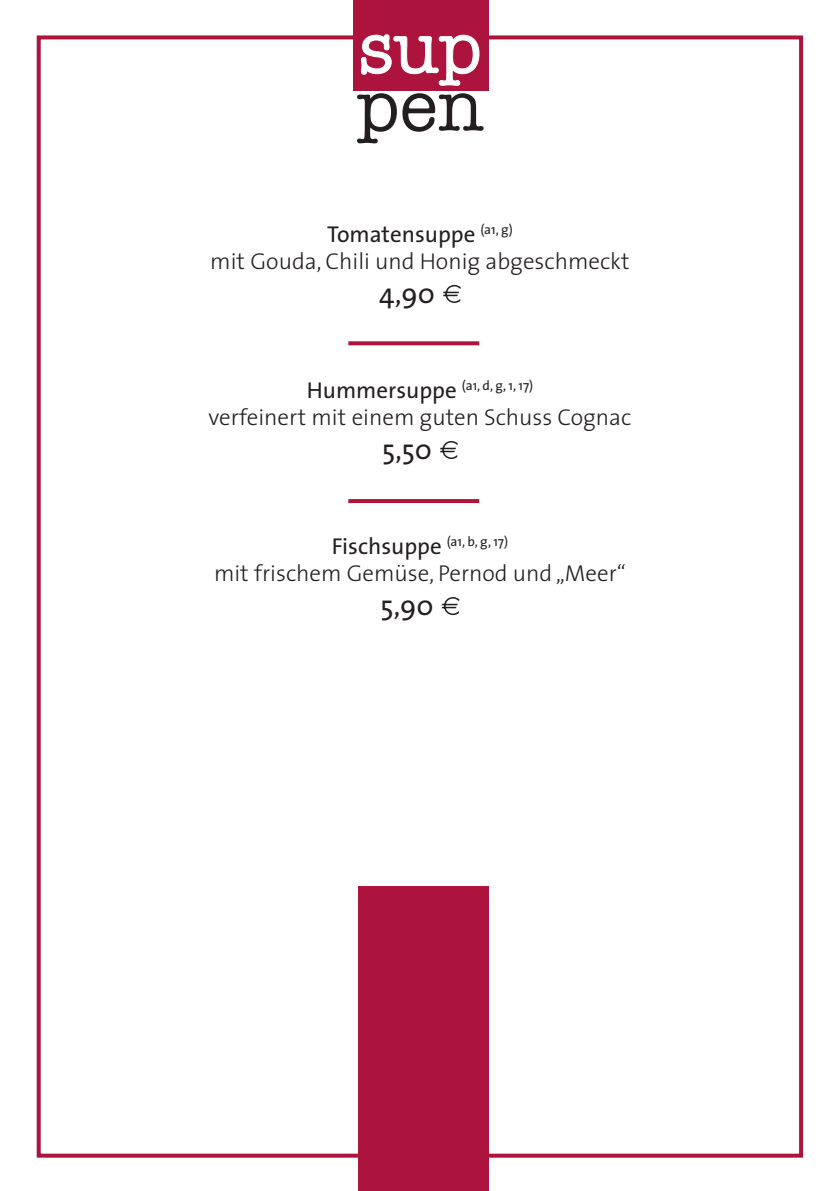
<style>
.page{position:relative;width:840px;height:1191px;background:#fff}
.page>*{position:absolute;margin:0;border:0;box-sizing:border-box;transform-origin:0 0}
.t1{font:72px "American Typewriter";color:#fff}
.t2{font:72px "American Typewriter";color:#231f20}
.t3{font:28px "The Sans";color:#231f20}
.t4{font:300 23px/27.6px "The Sans";color:#231f20;text-align:center}
.t5{font:13.4px "The Sans";color:#231f20}
.s1{font-weight:400}
.s2{font-size:23px}
</style>
<div class="page">
<div style="left:37px;top:35px;width:765px;height:1122px;border:4px solid #ac143d"></div>
<div style="left:353px;top:0;width:136px;height:91px;background:#ac143d"></div>
<div style="left:358px;top:886px;width:131px;height:305px;background:#ac143d"></div>
<svg style="left:348px;top:341px;width:131px;height:4px"></svg>
<svg style="left:348px;top:499px;width:131px;height:4px"></svg>
<svg style="left:360px;top:34px;width:119px;height:52px"></svg>
<svg style="left:443px;top:285px;width:17px;height:18px"></svg>
<svg style="left:440px;top:441px;width:17px;height:18px"></svg>
<svg style="left:441px;top:597px;width:18px;height:18px"></svg>
<h1 class="t1" style="left:358px;top:-7px;width:125px">sup</h1>
<h1 class="t2" style="left:356px;top:51px;width:129px">pen</h1>
<p class="t4" style="left:210px;top:219px;width:420px"><span class="s1">Tomatensuppe</span> <sup>(a1,</sup> <sup>g)<br></sup>mit Gouda, Chili und Honig abgeschmeckt</p>
<p class="t3" style="left:379px;top:270px;width:58px">4,90</p>
<p class="t5" style="left:306px;top:374px;width:228px"><span class="s2">Hummersuppe</span> (a1, d, g, 1, 17)</p>
<p class="t4" style="left:208px;top:403px;width:424px">verfeinert mit einem guten Schuss Cognac</p>
<p class="t3" style="left:382px;top:426px;width:51px">5,50</p>
<p class="t5" style="left:332px;top:530px;width:178px"><span class="s2">Fischsuppe</span> (a1, b, g, 17)</p>
<p class="t4" style="left:214px;top:559px;width:413px">mit frischem Gemüse, Pernod und „Meer“</p>
<p class="t3" style="left:380px;top:582px;width:55px">5,90</p>
</div>
